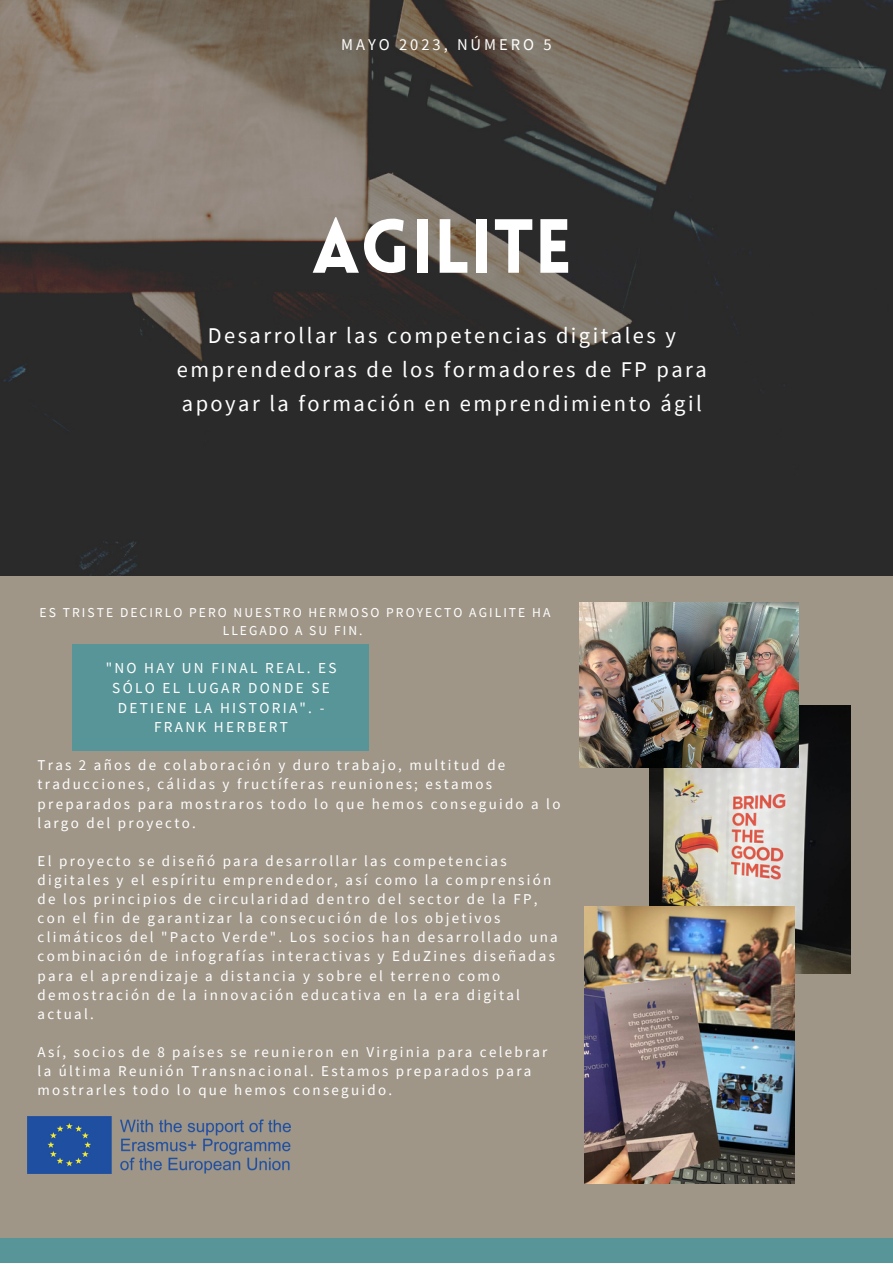
<style>
.page{position:relative;width:893px;height:1264px;background:#fff}
.page>*{position:absolute;margin:0;border:0;box-sizing:border-box;transform-origin:0 0}
.t1{font:900 75px "Lovelo";color:#fff}
.t2{font:22.5px/33.8px "Source Sans Pro";letter-spacing:.11em;color:#fff;text-align:center}
.t3{font:16.5px "Source Sans Pro";letter-spacing:.18em;color:#fff}
.t4{font:15.15px/19.6px "Source Sans Pro";letter-spacing:.15em;color:#fff;text-align:center}
.t5{font:15px/19px "Source Sans Pro";letter-spacing:.15em;color:#fff}
.t6{font:13.5px/17.7px "Source Sans Pro";letter-spacing:.15em;color:#fff;text-align:center}
</style>
<div class="page">
<div style="left:0;top:0;width:892px;height:1262px;background:#9f9688"></div>
<img style="left:0;top:0;width:892px;height:576px">
<div style="left:72px;top:644px;width:297px;height:107px;background:#579598"></div>
<div style="left:0;top:1237px;width:892px;height:25px;background:#579598"></div>
<img style="left:27px;top:1116px;width:263px;height:57px">
<img style="left:649px;top:705px;width:201px;height:268px">
<img style="left:584px;top:906px;width:210px;height:277px">
<img style="left:579px;top:603px;width:219px;height:164px">
<p class="t3" style="left:341px;top:34px;width:212px">MAYO 2023, NÚMERO 5</p>
<p class="t1" style="left:311px;top:216px;width:262px">AGILITE</p>
<p class="t2" style="left:177px;top:318px;width:531px">Desarrollar las competencias digitales y emprendedoras de los formadores de FP para apoyar la formación en emprendimiento ágil</p>
<p class="t6" style="left:40px;top:603px;width:512px">ES TRISTE DECIRLO PERO NUESTRO HERMOSO PROYECTO AGILITE HA<br>LLEGADO A SU FIN.</p>
<p class="t4" style="left:106px;top:658px;width:232px">"NO HAY UN FINAL REAL. ES<br>SÓLO EL LUGAR DONDE SE<br>DETIENE LA HISTORIA". -<br>FRANK HERBERT</p>
<p class="t5" style="left:38px;top:755px;width:524px">Tras 2 años de colaboración y duro trabajo, multitud de traducciones, cálidas y fructíferas reuniones; estamos preparados para mostraros todo lo que hemos conseguido a lo largo del proyecto.</p>
<p class="t5" style="left:38px;top:851px;width:521px">El proyecto se diseñó para desarrollar las competencias digitales y el espíritu emprendedor, así como la comprensión de los principios de circularidad dentro del sector de la FP, con el fin de garantizar la consecución de los objetivos climáticos del "Pacto Verde". Los socios han desarrollado una combinación de infografías interactivas y EduZines diseñadas para el aprendizaje a distancia y sobre el terreno como demostración de la innovación educativa en la era digital actual.</p>
<p class="t5" style="left:38px;top:1042px;width:511px">Así, socios de 8 países se reunieron en Virginia para celebrar la última Reunión Transnacional. Estamos preparados para mostrarles todo lo que hemos conseguido.</p>
</div>
